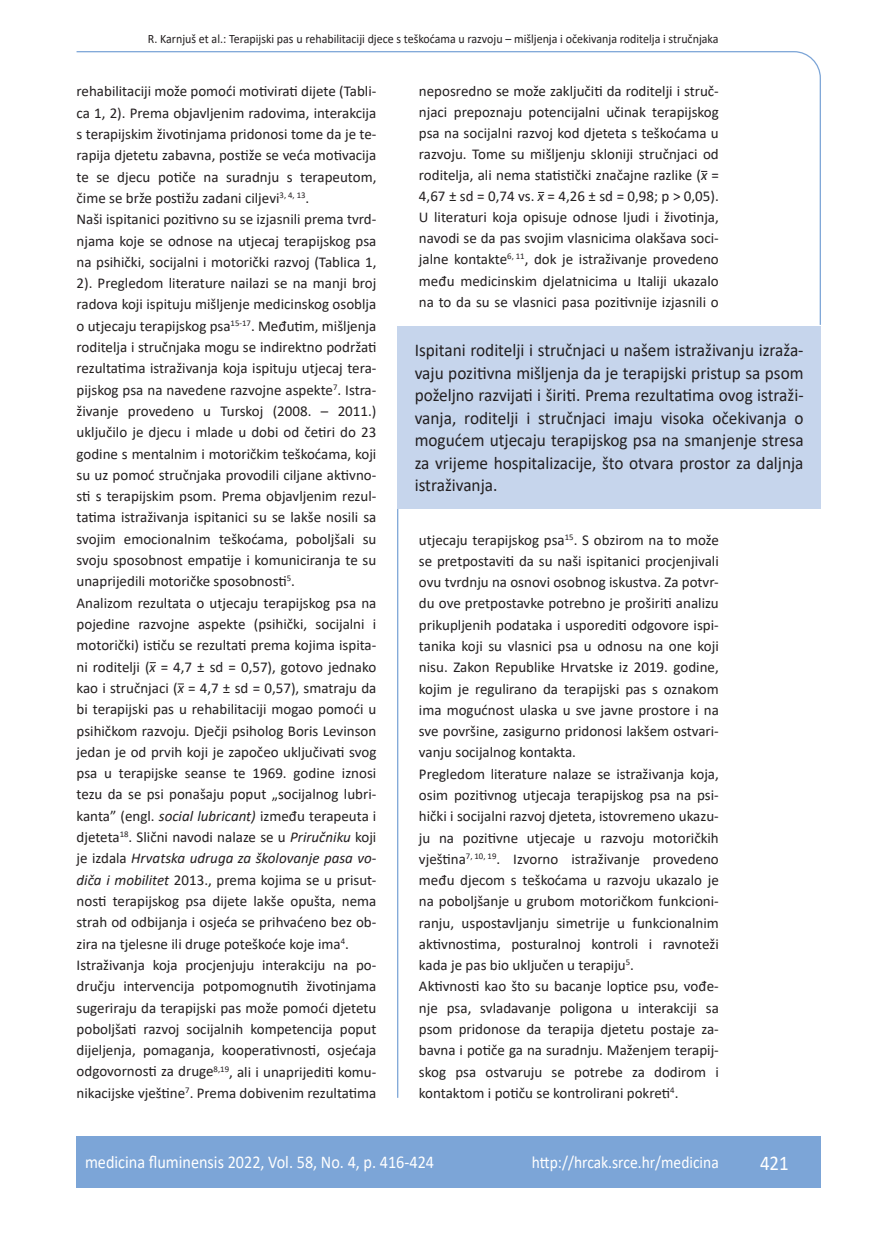
<style>
.page{position:relative;width:872px;height:1234px;background:#fff}
.page>*{position:absolute;margin:0;border:0;box-sizing:border-box;transform-origin:0 0}
.t1{font:21px "Calibri";color:#fff;scale:.9 1}
.t2{font:18px/22.5px "Calibri";color:#231f20;text-align:justify;scale:.96 1}
.t3{font:18px "Calibri";color:#fff;scale:.9 1}
.t4{font:17.25px "Calibri";color:#fff;scale:.9 1}
.t5{font:15px/21.3px "Calibri";color:#231f20}
.t6{font:12.75px "Calibri";color:#231f20;scale:.94 1}
.s1{font-style:italic}
</style>
<div class="page">
<svg style="left:76px;top:51px;width:745px;height:274px"></svg>
<hr style="left:397px;top:508px;width:1px;height:589px;background:#7ca5d7">
<div style="left:77px;top:1135px;width:744px;height:51px;background:#7ca5d7"></div>
<div style="left:398px;top:325px;width:422px;height:183px;background:#c6d5ec"></div>
<p class="t6" style="left:148px;top:29px;width:608px">R. Karnjuš et al.: Terapijski pas u rehabilitaciji djece s teškoćama u razvoju – mišljenja i očekivanja roditelja i stručnjaka</p>
<p class="t5" style="left:77px;top:80px;width:301px">rehabilitaciji može pomoći motivirati dijete (Tabli&shy;ca 1, 2). Prema objavljenim radovima, interakcija s terapijskim životinjama pridonosi tome da je te&shy;rapija djetetu zabavna, postiže se veća motivacija te se djecu potiče na suradnju s terapeutom, čime se brže postižu zadani ciljevi<sup>3,</sup> <sup>4,</sup> <sup>13</sup>.<br>Naši ispitanici pozitivno su se izjasnili prema tvrd&shy;njama koje se odnose na utjecaj terapijskog psa na psihički, socijalni i motorički razvoj (Tablica 1, 2). Pregledom literature nailazi se na manji broj radova koji ispituju mišljenje medicinskog osoblja o utjecaju terapijskog psa<sup>15-17</sup>. Međutim, mišljenja roditelja i stručnjaka mogu se indirektno podržati rezultatima istraživanja koja ispituju utjecaj tera&shy;pijskog psa na navedene razvojne aspekte<sup>7</sup>. Istra&shy;živanje provedeno u Turskoj (2008. – 2011.) uključilo je djecu i mlade u dobi od četiri do 23 godine s mentalnim i motoričkim teškoćama, koji su uz pomoć stručnjaka provodili ciljane aktivno&shy;sti s terapijskim psom. Prema objavljenim rezul&shy;tatima istraživanja ispitanici su se lakše nosili sa svojim emocionalnim teškoćama, poboljšali su svoju sposobnost empatije i komuniciranja te su unaprijedili motoričke sposobnosti<sup>5</sup>.<br>Analizom rezultata o utjecaju terapijskog psa na pojedine razvojne aspekte (psihički, socijalni i motorički) ističu se rezultati prema kojima ispita&shy;ni roditelji (<span class="s1">x</span> = 4,7 ± sd = 0,57), gotovo jednako kao i stručnjaci (<span class="s1">x</span> = 4,7 ± sd = 0,57), smatraju da bi terapijski pas u rehabilitaciji mogao pomoći u psihičkom razvoju. Dječji psiholog Boris Levinson jedan je od prvih koji je započeo uključivati svog psa u terapijske seanse te 1969. godine iznosi tezu da se psi ponašaju poput „socijalnog lubri&shy;kanta” (engl. <span class="s1">social lubricant)</span> između terapeuta i djeteta<sup>18</sup>. Slični navodi nalaze se u <span class="s1">Priručniku</span> koji je izdala <span class="s1">Hrvatska udruga za školovanje pasa vo&shy;diča i mobilitet</span> 2013., prema kojima se u prisut&shy;nosti terapijskog psa dijete lakše opušta, nema strah od odbijanja i osjeća se prihvaćeno bez ob&shy;zira na tjelesne ili druge poteškoće koje ima<sup>4</sup>.<br>Istraživanja koja procjenjuju interakciju na po&shy;dručju intervencija potpomognutih životinjama sugeriraju da terapijski pas može pomoći djetetu poboljšati razvoj socijalnih kompetencija poput dijeljenja, pomaganja, kooperativnosti, osjećaja odgovornosti za druge<sup>8,19</sup>, ali i unaprijediti komu&shy;nikacijske vještine<sup>7</sup>. Prema dobivenim rezultatima</p>
<p class="t5" style="left:419px;top:80px;width:301px;text-align:justify">neposredno se može zaključiti da roditelji i struč&shy;njaci prepoznaju potencijalni učinak terapijskog psa na socijalni razvoj kod djeteta s teškoćama u razvoju. Tome su mišljenju skloniji stručnjaci od roditelja, ali nema statistički značajne razlike (<span class="s1">x</span> = 4,67 ± sd = 0,74 vs. <span class="s1">x</span> = 4,26 ± sd = 0,98; p &gt; 0,05).<br>U literaturi koja opisuje odnose ljudi i životinja, navodi se da pas svojim vlasnicima olakšava soci&shy;jalne kontakte<sup>6,</sup> <sup>11</sup>, dok je istraživanje provedeno među medicinskim djelatnicima u Italiji ukazalo na to da su se vlasnici pasa pozitivnije izjasnili o</p>
<p class="t2" style="left:415px;top:338px;width:407px">Ispitani roditelji i stručnjaci u našem istraživanju izraža&shy;vaju pozitivna mišljenja da je terapijski pristup sa psom poželjno razvijati i širiti. Prema rezultatima ovog istraži&shy;vanja, roditelji i stručnjaci imaju visoka očekivanja o mogućem utjecaju terapijskog psa na smanjenje stresa za vrijeme hospitalizacije, što otvara prostor za daljnja istraživanja.</p>
<p class="t5" style="left:419px;top:528px;width:301px">utjecaju terapijskog psa<sup>15</sup>. S obzirom na to može se pretpostaviti da su naši ispitanici procjenjivali ovu tvrdnju na osnovi osobnog iskustva. Za potvr&shy;du ove pretpostavke potrebno je proširiti analizu prikupljenih podataka i usporediti odgovore ispi&shy;tanika koji su vlasnici psa u odnosu na one koji nisu. Zakon Republike Hrvatske iz 2019. godine, kojim je regulirano da terapijski pas s oznakom ima mogućnost ulaska u sve javne prostore i na sve površine, zasigurno pridonosi lakšem ostvari&shy;vanju socijalnog kontakta.<br>Pregledom literature nalaze se istraživanja koja, osim pozitivnog utjecaja terapijskog psa na psi&shy;hički i socijalni razvoj djeteta, istovremeno ukazu&shy;ju na pozitivne utjecaje u razvoju motoričkih vještina<sup>7,</sup> <sup>10,</sup> <sup>19</sup>. Izvorno istraživanje provedeno među djecom s teškoćama u razvoju ukazalo je na poboljšanje u grubom motoričkom funkcioni&shy;ranju, uspostavljanju simetrije u funkcionalnim aktivnostima, posturalnoj kontroli i ravnoteži kada je pas bio uključen u terapiju<sup>5</sup>.<br>Aktivnosti kao što su bacanje loptice psu, vođe&shy;nje psa, svladavanje poligona u interakciji sa psom pridonose da terapija djetetu postaje za&shy;bavna i potiče ga na suradnju. Maženjem terapij&shy;skog psa ostvaruju se potrebe za dodirom i kontaktom i potiču se kontrolirani pokreti<sup>4</sup>.</p>
<p class="t3" style="left:85px;top:1149px;width:389px">medicina fluminensis 2022, Vol. 58, No. 4, p. 416-424</p>
<p class="t4" style="left:532px;top:1150px;width:209px">http://hrcak.srce.hr/medicina</p>
<h1 class="t1" style="left:760px;top:1147px;width:33px">421</h1>
</div>
